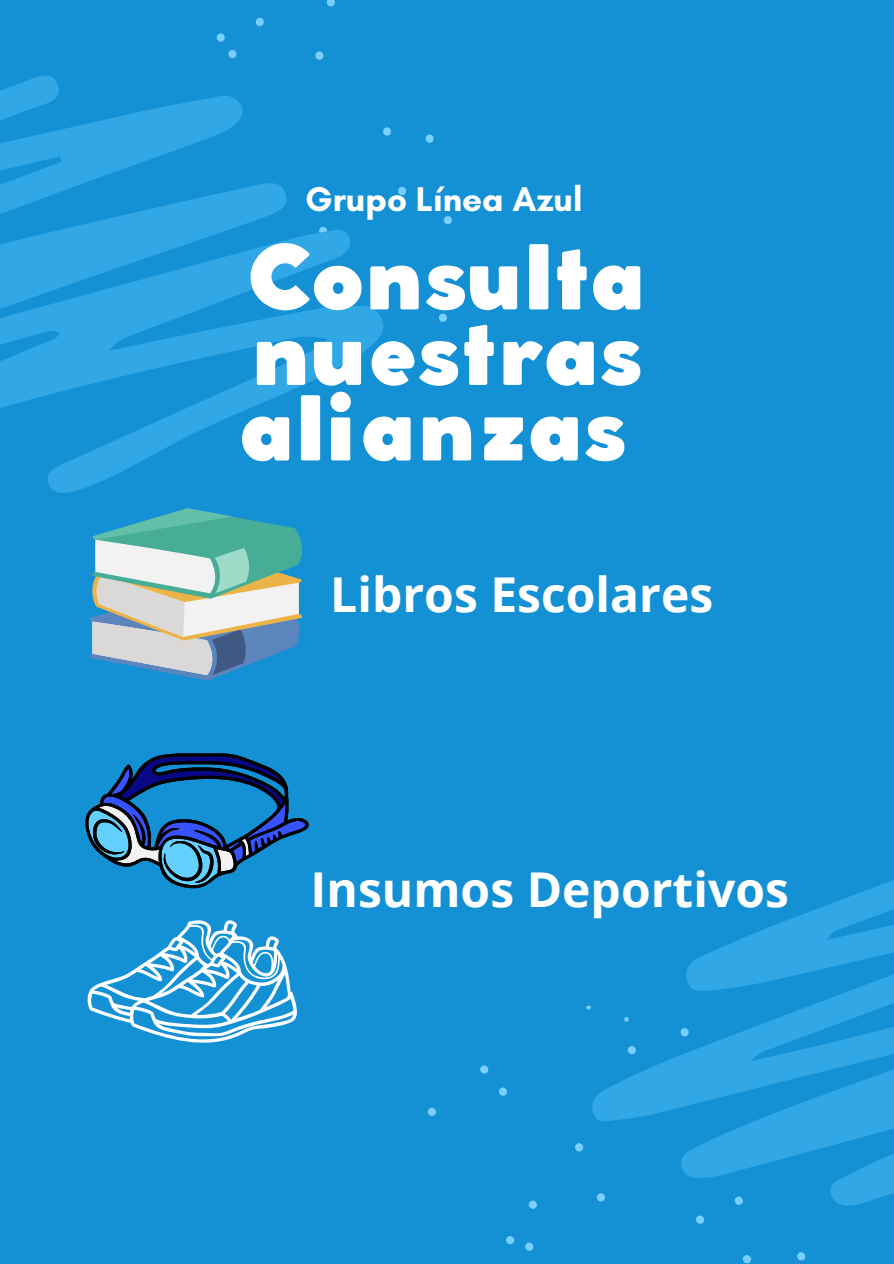
<style>
.page{position:relative;width:894px;height:1264px;background:#fff}
.page>*{position:absolute;margin:0;border:0;box-sizing:border-box;transform-origin:0 0}
.t1{font:900 87.9px/75.4px "Coco Gothic";color:#fff;text-align:justify}
.t2{font:700 48px "Open Sans";color:#fff}
.t3{font:700 34.95px "Glacial Indifference";color:#fff}
</style>
<div class="page">
<div style="left:0;top:0;width:893px;height:1263px;background:#1491d4"></div>
<svg style="left:216px;top:0;width:236px;height:353px"></svg>
<svg style="left:0;top:69px;width:385px;height:424px"></svg>
<svg style="left:592px;top:880px;width:301px;height:383px"></svg>
<svg style="left:89px;top:508px;width:213px;height:172px"></svg>
<svg style="left:85px;top:753px;width:224px;height:136px"></svg>
<svg style="left:87px;top:920px;width:210px;height:123px"></svg>
<p class="t3" style="left:305px;top:177px;width:279px">Grupo Línea Azul</p>
<p class="t1" style="left:239px;top:247px;width:408px">Consulta nuestras alianzas</p>
<p class="t2" style="left:330px;top:560px;width:384px">Libros Escolares</p>
<h1 class="t2" style="left:310px;top:856px;width:480px">Insumos Deportivos</h1>
</div>
